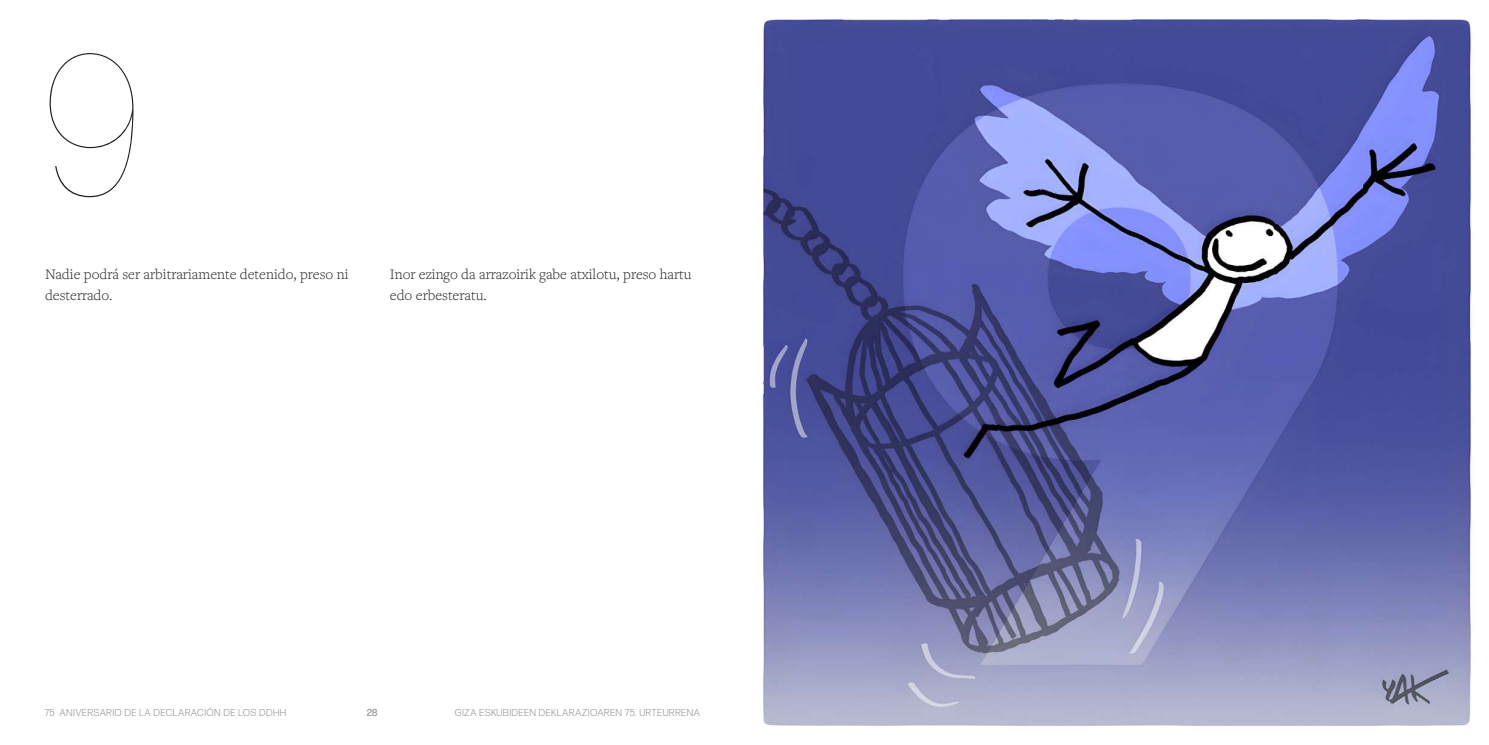
<style>
.page{position:relative;width:1489px;height:745px;background:#fff}
.page>*{position:absolute;margin:0;border:0;box-sizing:border-box;transform-origin:0 0}
.t1{font:100 200px "Forma DJR Banner";color:#231f20}
.t2{font:300 15px/21.2px "Freight Text Pro";color:#231f20}
.t3{font:300 10px "Forma DJR Banner";letter-spacing:.1em;color:#808285}
.t4{font:10px "Forma DJR Banner";color:#808285}
</style>
<div class="page">
<img style="left:762px;top:19px;width:709px;height:707px">
<h1 class="t1" style="left:45px;top:7px;width:95px">9</h1>
<p class="t2" style="left:45px;top:263px;width:305px">Nadie podrá ser arbitrariamente detenido, preso ni desterrado.</p>
<p class="t2" style="left:390px;top:263px;width:303px">Inor ezingo da arrazoirik gabe atxilotu, preso hartu edo erbesteratu.</p>
<p class="t3" style="left:45px;top:706px;width:242px">75 ANIVERSARIO DE LA DECLARACIÓN DE LOS DDHH</p>
<p class="t4" style="left:367px;top:706px;width:12px">28</p>
<p class="t3" style="left:455px;top:706px;width:246px">GIZA ESKUBIDEEN DEKLARAZIOAREN 75. URTEURRENA</p>
</div>
